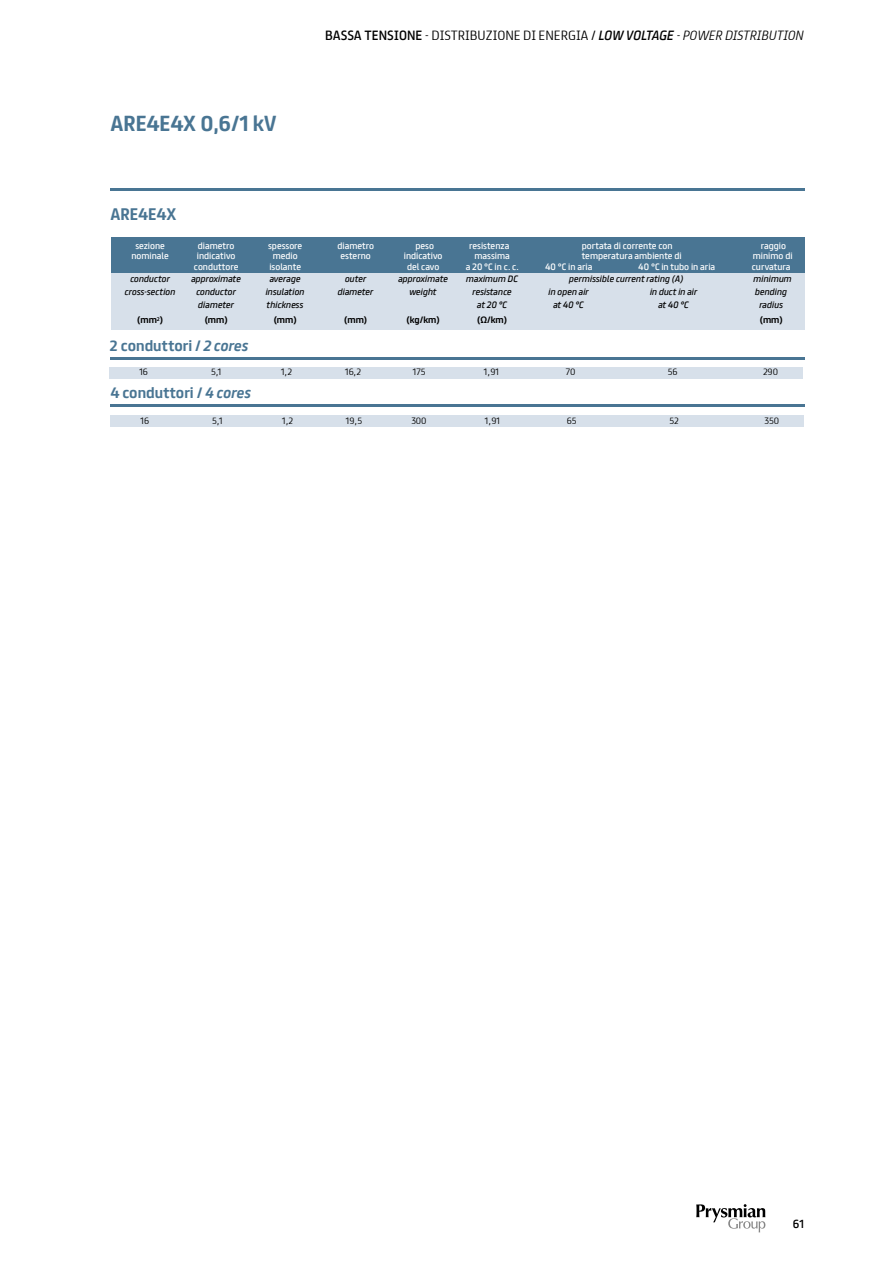
<style>
.page{position:relative;width:893px;height:1263px;background:#fff}
.page>*{position:absolute;margin:0;border:0;box-sizing:border-box;transform-origin:0 0}
.t1{font:700 19.5px "FS Truman";color:#497593}
.t2{font:700 15px "FS Truman";color:#497593}
.t3{font:700 13.5px "FS Truman";color:#497593}
.t4{font:300 12px "FS Truman";color:#000}
.t5{font:10.5px "FS Truman";color:#000}
.t6{font:8.25px "FS Truman";color:#fff}
.t7{font:italic 8.25px "FS Truman";color:#000}
.t8{font:300 8.25px "FS Truman";color:#000}
.t9{font:700 8.25px "FS Truman";color:#000}
.s1{font-weight:400}
.s2{font-weight:400;font-style:italic}
.s3{font-style:italic}
</style>
<div class="page">
<svg style="left:696px;top:1204px;width:69px;height:28px"></svg>
<div style="left:112px;top:272px;width:693px;height:58px;background:#d7e0ea"></div>
<div style="left:112px;top:237px;width:693px;height:35px;background:#497593"></div>
<div style="left:109px;top:368px;width:694px;height:11px;background:#d7e0ea"></div>
<hr style="left:110px;top:357px;width:694px;height:2px;background:#497593">
<div style="left:111px;top:415px;width:693px;height:12px;background:#d7e0ea"></div>
<hr style="left:110px;top:404px;width:694px;height:2px;background:#497593">
<hr style="left:110px;top:188px;width:694px;height:2px;background:#497593">
<h1 class="t1" style="left:111px;top:107px;width:167px">ARE4E4X 0,6/1 kV</h1>
<h2 class="t2" style="left:111px;top:201px;width:67px">ARE4E4X</h2>
<h3 class="t4" style="left:325px;top:25px;width:480px"><span class="s1">BASSA TENSIONE</span> - DISTRIBUZIONE DI ENERGIA / <span class="s2">LOW VOLTAGE</span> <span class="s3">- POWER DISTRIBUTION</span></h3>
<p class="t6" style="left:135px;top:238px;width:31px">sezione</p>
<p class="t6" style="left:198px;top:238px;width:38px">diametro</p>
<p class="t6" style="left:268px;top:238px;width:36px">spessore</p>
<p class="t6" style="left:337px;top:238px;width:38px">diametro</p>
<p class="t6" style="left:415px;top:238px;width:20px">peso</p>
<p class="t6" style="left:469px;top:238px;width:42px">resistenza</p>
<p class="t6" style="left:582px;top:238px;width:92px">portata di corrente con</p>
<p class="t6" style="left:761px;top:238px;width:27px">raggio</p>
<p class="t6" style="left:131px;top:249px;width:39px">nominale</p>
<p class="t6" style="left:197px;top:249px;width:40px">indicativo</p>
<p class="t6" style="left:273px;top:249px;width:26px">medio</p>
<p class="t6" style="left:340px;top:249px;width:32px">esterno</p>
<p class="t6" style="left:404px;top:249px;width:40px">indicativo</p>
<p class="t6" style="left:474px;top:249px;width:37px">massima</p>
<p class="t6" style="left:582px;top:249px;width:101px">temperatura ambiente di</p>
<p class="t6" style="left:753px;top:249px;width:41px">minimo di</p>
<p class="t6" style="left:194px;top:259px;width:46px">conduttore</p>
<p class="t6" style="left:269px;top:259px;width:33px">isolante</p>
<p class="t6" style="left:407px;top:259px;width:34px">del cavo</p>
<p class="t6" style="left:466px;top:259px;width:54px">a 20 °C in c. c.</p>
<p class="t6" style="left:545px;top:259px;width:49px">40 °C in aria</p>
<p class="t6" style="left:638px;top:259px;width:79px">40 °C in tubo in aria</p>
<p class="t6" style="left:752px;top:259px;width:40px">curvatura</p>
<p class="t7" style="left:130px;top:272px;width:41px">conductor</p>
<p class="t7" style="left:191px;top:272px;width:51px">approximate</p>
<p class="t7" style="left:270px;top:272px;width:32px">average</p>
<p class="t7" style="left:345px;top:272px;width:23px">outer</p>
<p class="t7" style="left:398px;top:272px;width:51px">approximate</p>
<p class="t7" style="left:466px;top:272px;width:53px">maximum DC</p>
<p class="t7" style="left:569px;top:272px;width:116px">permissible current rating (A)</p>
<p class="t7" style="left:754px;top:272px;width:40px">minimum</p>
<p class="t7" style="left:125px;top:284px;width:52px">cross-section</p>
<p class="t7" style="left:196px;top:284px;width:41px">conductor</p>
<p class="t7" style="left:266px;top:284px;width:40px">insulation</p>
<p class="t7" style="left:338px;top:284px;width:37px">diameter</p>
<p class="t7" style="left:410px;top:284px;width:29px">weight</p>
<p class="t7" style="left:472px;top:284px;width:41px">resistance</p>
<p class="t7" style="left:549px;top:284px;width:42px">in open air</p>
<p class="t7" style="left:650px;top:284px;width:49px">in duct in air</p>
<p class="t7" style="left:755px;top:284px;width:34px">bending</p>
<p class="t7" style="left:198px;top:297px;width:37px">diameter</p>
<p class="t7" style="left:267px;top:297px;width:38px">thickness</p>
<p class="t7" style="left:477px;top:297px;width:32px">at 20 °C</p>
<p class="t7" style="left:553px;top:297px;width:32px">at 40 °C</p>
<p class="t7" style="left:658px;top:297px;width:32px">at 40 °C</p>
<p class="t7" style="left:759px;top:297px;width:25px">radius</p>
<p class="t9" style="left:137px;top:313px;width:28px">(mm<sup>2</sup>)</p>
<p class="t9" style="left:205px;top:313px;width:25px">(mm)</p>
<p class="t9" style="left:274px;top:313px;width:25px">(mm)</p>
<p class="t9" style="left:344px;top:313px;width:25px">(mm)</p>
<p class="t9" style="left:407px;top:313px;width:35px">(kg/km)</p>
<p class="t9" style="left:477px;top:313px;width:31px">(Ω/km)</p>
<p class="t9" style="left:760px;top:313px;width:25px">(mm)</p>
<h3 class="t3" style="left:109px;top:334px;width:141px">2 conduttori / <span class="s3">2 cores</span></h3>
<p class="t8" style="left:139px;top:365px;width:10px">16</p>
<p class="t8" style="left:211px;top:365px;width:12px">5,1</p>
<p class="t8" style="left:281px;top:365px;width:13px">1,2</p>
<p class="t8" style="left:345px;top:365px;width:17px">16,2</p>
<p class="t8" style="left:413px;top:365px;width:14px">175</p>
<p class="t8" style="left:484px;top:365px;width:17px">1,91</p>
<p class="t8" style="left:566px;top:365px;width:11px">70</p>
<p class="t8" style="left:668px;top:365px;width:11px">56</p>
<p class="t8" style="left:763px;top:365px;width:17px">290</p>
<h3 class="t3" style="left:111px;top:381px;width:142px">4 conduttori / <span class="s3">4 cores</span></h3>
<p class="t8" style="left:140px;top:414px;width:10px">16</p>
<p class="t8" style="left:212px;top:414px;width:12px">5,1</p>
<p class="t8" style="left:282px;top:414px;width:13px">1,2</p>
<p class="t8" style="left:346px;top:414px;width:18px">19,5</p>
<p class="t8" style="left:411px;top:414px;width:17px">300</p>
<p class="t8" style="left:485px;top:414px;width:17px">1,91</p>
<p class="t8" style="left:567px;top:414px;width:11px">65</p>
<p class="t8" style="left:669px;top:414px;width:11px">52</p>
<p class="t8" style="left:764px;top:414px;width:16px">350</p>
<p class="t5" style="left:793px;top:1214px;width:13px">61</p>
</div>
